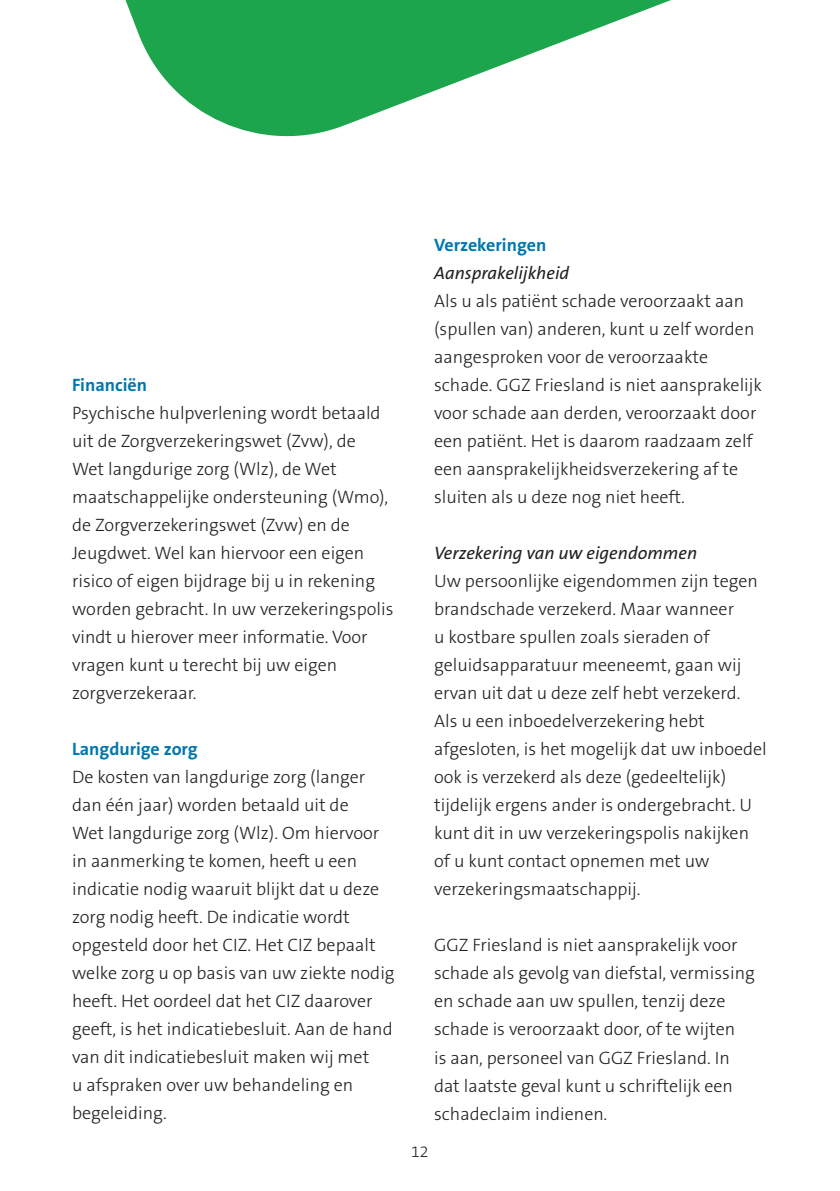
<style>
.page{position:relative;width:840px;height:1191px;background:#fff}
.page>*{position:absolute;margin:0;border:0;box-sizing:border-box;transform-origin:0 0}
.t1{font:300 18px/28px "The Sans B W3";color:#231f20}
.t2{font:italic 18px "The Sans B W5 Plain";color:#231f20}
.t3{font:700 18px "The Sans B W7";color:#0078ae}
.t4{font:300 16px "The Sans B W3";color:#231f20}
</style>
<div class="page">
<svg style="left:125px;top:0;width:546px;height:137px;fill:#1ca54c"></svg>
<p class="t3" style="left:72px;top:373px;width:76px">Financiën</p>
<p class="t1" style="left:72px;top:399px;width:323px">Psychische hulpverlening wordt betaald uit de Zorgverzekeringswet (Zvw), de<br>Wet langdurige zorg (Wlz), de Wet maatschappelijke ondersteuning (Wmo), de Zorgverzekeringswet (Zvw) en de Jeugdwet. Wel kan hiervoor een eigen risico of eigen bijdrage bij u in rekening worden gebracht. In uw verzekeringspolis vindt u hierover meer informatie. Voor vragen kunt u terecht bij uw eigen zorgverzekeraar.</p>
<p class="t3" style="left:72px;top:737px;width:127px">Langdurige zorg</p>
<p class="t1" style="left:72px;top:763px;width:324px">De kosten van langdurige zorg (langer dan één jaar) worden betaald uit de<br>Wet langdurige zorg (Wlz). Om hiervoor in aanmerking te komen, heeft u een indicatie nodig waaruit blijkt dat u deze zorg nodig heeft. De indicatie wordt opgesteld door het CIZ. Het CIZ bepaalt welke zorg u op basis van uw ziekte nodig heeft. Het oordeel dat het CIZ daarover geeft, is het indicatiebesluit. Aan de hand van dit indicatiebesluit maken wij met<br>u afspraken over uw behandeling en begeleiding.</p>
<p class="t3" style="left:434px;top:233px;width:114px">Verzekeringen</p>
<p class="t2" style="left:434px;top:262px;width:136px">Aansprakelijkheid</p>
<p class="t1" style="left:434px;top:287px;width:329px">Als u als patiënt schade veroorzaakt aan (spullen van) anderen, kunt u zelf worden aangesproken voor de veroorzaakte schade. GGZ Friesland is niet aansprakelijk voor schade aan derden, veroorzaakt door een patiënt. Het is daarom raadzaam zelf een aansprakelijkheidsverzekering af te sluiten als u deze nog niet heeft.</p>
<p class="t2" style="left:434px;top:542px;width:264px">Verzekering van uw eigendommen</p>
<p class="t1" style="left:434px;top:567px;width:334px">Uw persoonlijke eigendommen zijn tegen brandschade verzekerd. Maar wanneer<br>u kostbare spullen zoals sieraden of geluidsapparatuur meeneemt, gaan wij ervan uit dat u deze zelf hebt verzekerd.<br>Als u een inboedelverzekering hebt afgesloten, is het mogelijk dat uw inboedel ook is verzekerd als deze (gedeeltelijk) tijdelijk ergens ander is ondergebracht. U kunt dit in uw verzekeringspolis nakijken of u kunt contact opnemen met uw verzekeringsmaatschappij.</p>
<p class="t1" style="left:434px;top:931px;width:322px">GGZ Friesland is niet aansprakelijk voor schade als gevolg van diefstal, vermissing en schade aan uw spullen, tenzij deze schade is veroorzaakt door, of te wijten<br>is aan, personeel van GGZ Friesland. In dat laatste geval kunt u schriftelijk een schadeclaim indienen.</p>
<p class="t4" style="left:411px;top:1141px;width:19px">12</p>
</div>
